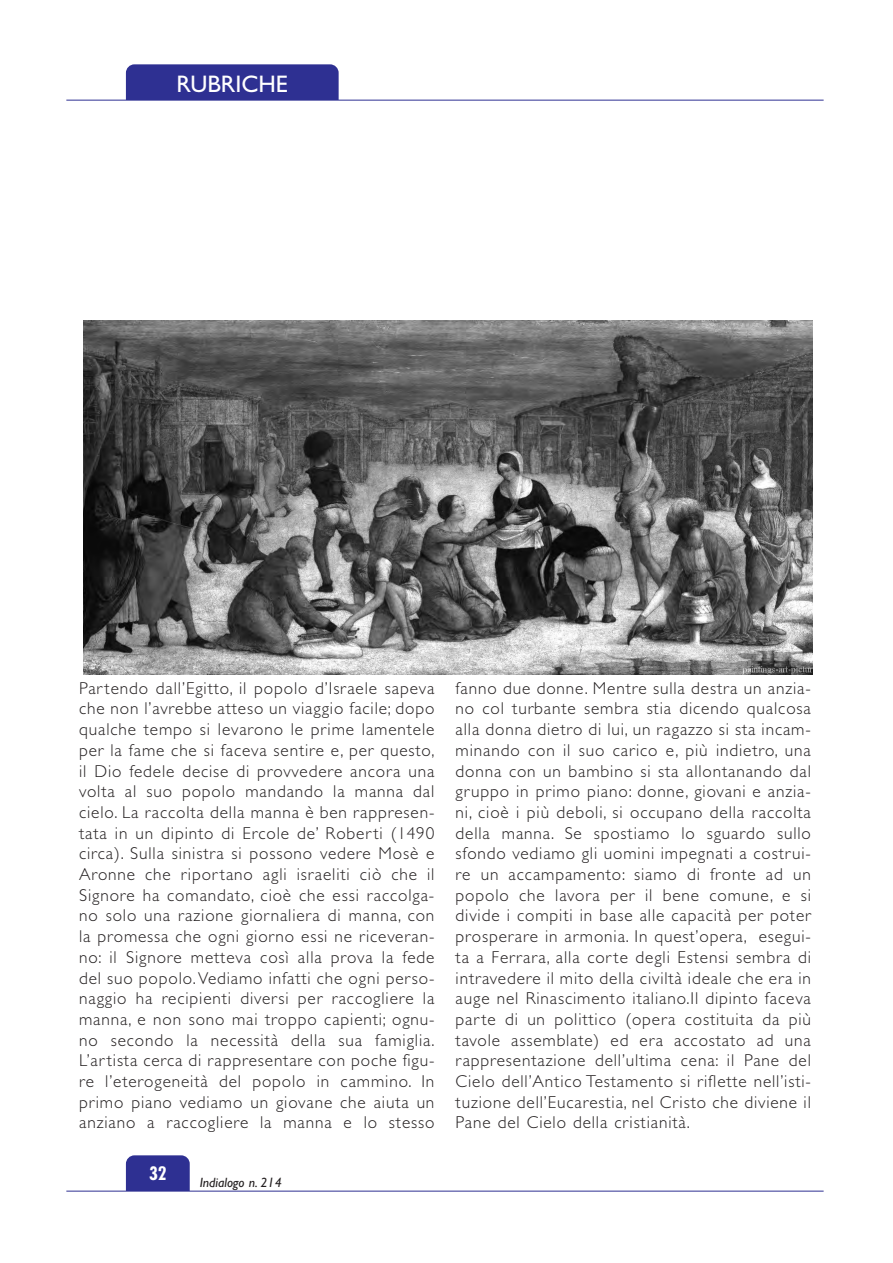
<style>
.page{position:relative;width:893px;height:1263px;background:#fff}
.page>*{position:absolute;margin:0;border:0;box-sizing:border-box;transform-origin:0 0}
.t1{font:24px "Gill Sans";color:#fff}
.t2{font:700 condensed 18px "Futura";color:#fff}
.t3{font:300 17.25px/20.7px "Gill Sans";letter-spacing:.05em;color:#231f20;text-align:justify}
.t4{font:italic 13.5px "Gill Sans";color:#231f20}
</style>
<div class="page">
<div style="left:126px;top:64px;width:212px;height:51px;background:#2e3092;border-radius:9px"></div>
<div style="left:66px;top:100px;width:757px;height:21px;background:#fff"></div>
<hr style="left:66px;top:100px;width:757px;height:1px;background:#2e3092">
<img style="left:83px;top:321px;width:729px;height:354px">
<div style="left:126px;top:1155px;width:64px;height:51px;background:#2e3092;border-radius:9px"></div>
<div style="left:66px;top:1191px;width:757px;height:21px;background:#fff"></div>
<hr style="left:66px;top:1191px;width:757px;height:1px;background:#2e3092">
<h1 class="t1" style="left:177px;top:70px;width:113px">RUBRICHE</h1>
<p class="t3" style="left:79px;top:680px;width:357px">Partendo dall’Egitto, il popolo d’Israele sapeva che non l’avrebbe atteso un viaggio facile; dopo qualche tempo si levarono le prime lamentele per la fame che si faceva sentire e, per questo, il Dio fedele decise di provvedere ancora una volta al suo popolo mandando la manna dal cielo. La raccolta della manna è ben rappresen&shy;tata in un dipinto di Ercole de’ Roberti (1490 circa). Sulla sinistra si possono vedere Mosè e Aronne che riportano agli israeliti ciò che il Signore ha comandato, cioè che essi raccolga&shy;no solo una razione giornaliera di manna, con la promessa che ogni giorno essi ne riceveran&shy;no: il Signore metteva così alla prova la fede del suo popolo.Vediamo infatti che ogni perso&shy;naggio ha recipienti diversi per raccogliere la manna, e non sono mai troppo capienti; ognu&shy;no secondo la necessità della sua famiglia.<br>L’artista cerca di rappresentare con poche figu&shy;re l’eterogeneità del popolo in cammino. In primo piano vediamo un giovane che aiuta un anziano a raccogliere la manna e lo stesso</p>
<p class="t3" style="left:455px;top:680px;width:357px">fanno due donne. Mentre sulla destra un anzia&shy;no col turbante sembra stia dicendo qualcosa alla donna dietro di lui, un ragazzo si sta incam&shy;minando con il suo carico e, più indietro, una donna con un bambino si sta allontanando dal gruppo in primo piano: donne, giovani e anzia&shy;ni, cioè i più deboli, si occupano della raccolta della manna. Se spostiamo lo sguardo sullo sfondo vediamo gli uomini impegnati a costrui&shy;re un accampamento: siamo di fronte ad un popolo che lavora per il bene comune, e si divide i compiti in base alle capacità per poter prosperare in armonia. In quest’opera, esegui&shy;ta a Ferrara, alla corte degli Estensi sembra di intravedere il mito della civiltà ideale che era in auge nel Rinascimento italiano.Il dipinto faceva parte di un polittico (opera costituita da più tavole assemblate) ed era accostato ad una rappresentazione dell’ultima cena: il Pane del Cielo dell’Antico Testamento si riflette nell’isti&shy;tuzione dell’Eucarestia, nel Cristo che diviene il Pane del Cielo della cristianità.</p>
<p class="t2" style="left:149px;top:1162px;width:19px">32</p>
<p class="t4" style="left:200px;top:1175px;width:83px">Indialogo n. 214</p>
</div>
